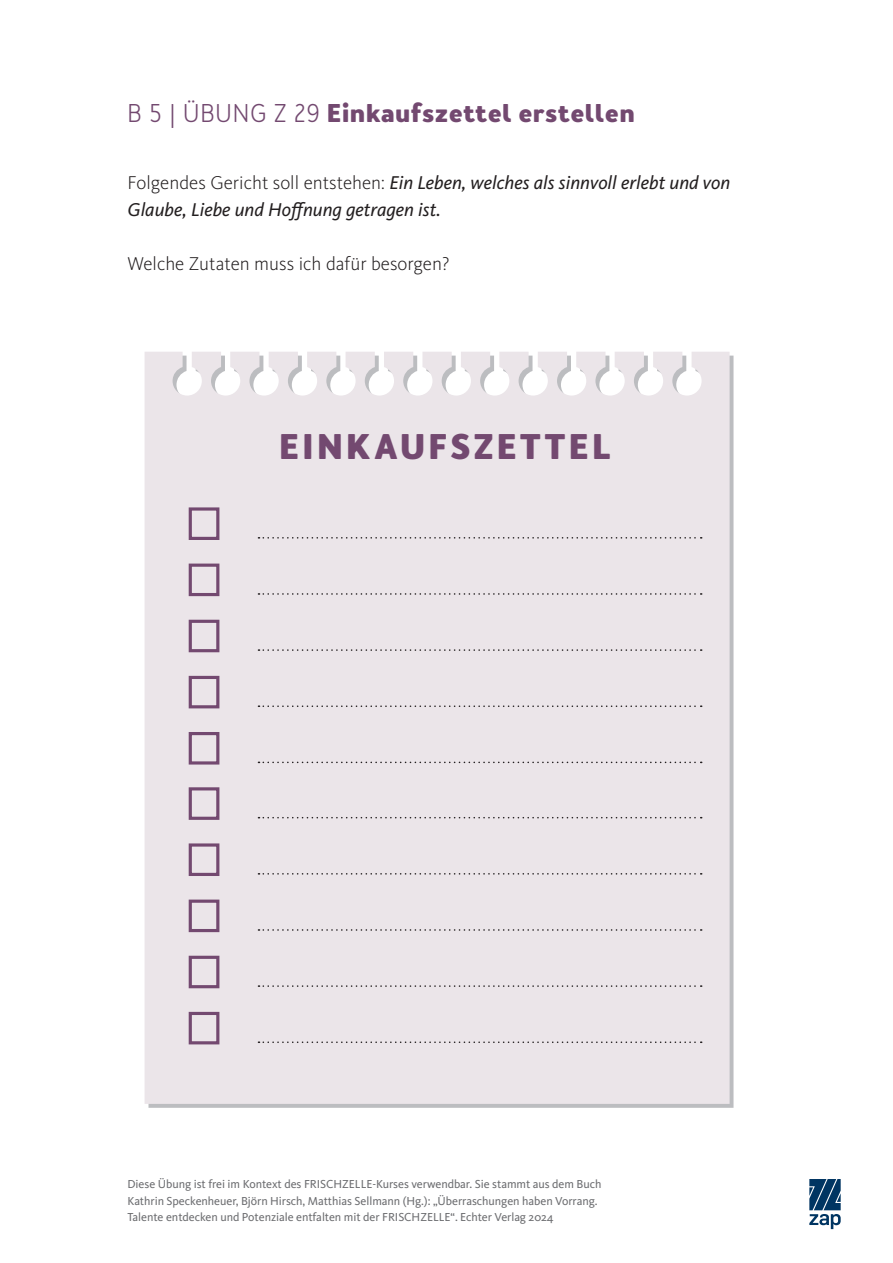
<style>
.page{position:relative;width:893px;height:1263px;background:#fff}
.page>*{position:absolute;margin:0;border:0;box-sizing:border-box;transform-origin:0 0}
.t1{font:700 33.3px "Merlo Neue";letter-spacing:.12em;color:#734970}
.t2{font:700 24px "Merlo Neue";letter-spacing:.04em;color:#734970}
.t3{font:italic 19.2px/27px "Kievit OT";color:#231f20}
.t4{font:300 19.2px "Kievit OT";color:#231f20}
.t5{font:12px/16.5px "Kievit OT";letter-spacing:-.005em;color:#6c6d70}
.s1{font-weight:300}
.s2{font-weight:300;font-style:normal}
</style>
<div class="page">
<svg style="left:809px;top:1179px;width:32px;height:50px"></svg>
<div style="left:145px;top:352px;width:585px;height:752px;background:#ebe5e9"></div>
<svg style="left:258px;top:537px;width:444px;height:2px"></svg>
<div style="left:189px;top:507px;width:30px;height:33px;border:3px solid #734970"></div>
<svg style="left:258px;top:593px;width:444px;height:2px"></svg>
<div style="left:189px;top:564px;width:30px;height:32px;border:3px solid #734970"></div>
<svg style="left:258px;top:649px;width:444px;height:2px"></svg>
<div style="left:189px;top:620px;width:30px;height:32px;border:3px solid #734970"></div>
<svg style="left:258px;top:705px;width:444px;height:2px"></svg>
<div style="left:189px;top:676px;width:30px;height:32px;border:3px solid #734970"></div>
<svg style="left:258px;top:762px;width:444px;height:1px"></svg>
<div style="left:189px;top:732px;width:30px;height:32px;border:3px solid #734970"></div>
<svg style="left:258px;top:817px;width:444px;height:1px"></svg>
<div style="left:189px;top:787px;width:30px;height:33px;border:3px solid #734970"></div>
<svg style="left:258px;top:873px;width:444px;height:2px"></svg>
<div style="left:189px;top:843px;width:30px;height:33px;border:3px solid #734970"></div>
<svg style="left:258px;top:929px;width:444px;height:2px"></svg>
<div style="left:189px;top:899px;width:30px;height:33px;border:3px solid #734970"></div>
<svg style="left:258px;top:985px;width:444px;height:2px"></svg>
<div style="left:189px;top:956px;width:30px;height:32px;border:3px solid #734970"></div>
<svg style="left:258px;top:1041px;width:444px;height:2px"></svg>
<div style="left:189px;top:1012px;width:30px;height:32px;border:3px solid #734970"></div>
<h2 class="t2" style="left:128px;top:96px;width:508px"><span class="s1">B 5 | ÜBUNG Z 29</span> Einkaufszettel erstellen</h2>
<h3 class="t3" style="left:128px;top:169px;width:604px"><span class="s2">Folgendes Gericht soll entstehen:</span> Ein Leben, welches als sinnvoll erlebt und von<br>Glaube, Liebe und Hoffnung getragen ist.</h3>
<h3 class="t4" style="left:128px;top:252px;width:324px">Welche Zutaten muss ich dafür besorgen?</h3>
<h1 class="t1" style="left:280px;top:423px;width:333px">EINKAUFSZETTEL</h1>
<p class="t5" style="left:128px;top:1176px;width:475px">Diese Übung ist frei im Kontext des FRISCHZELLE-Kurses verwendbar. Sie stammt aus dem Buch<br>Kathrin Speckenheuer, Björn Hirsch, Matthias Sellmann (Hg.): „Überraschungen haben Vorrang.<br>Talente entdecken und Potenziale entfalten mit der FRISCHZELLE“. Echter Verlag 2024</p>
</div>
